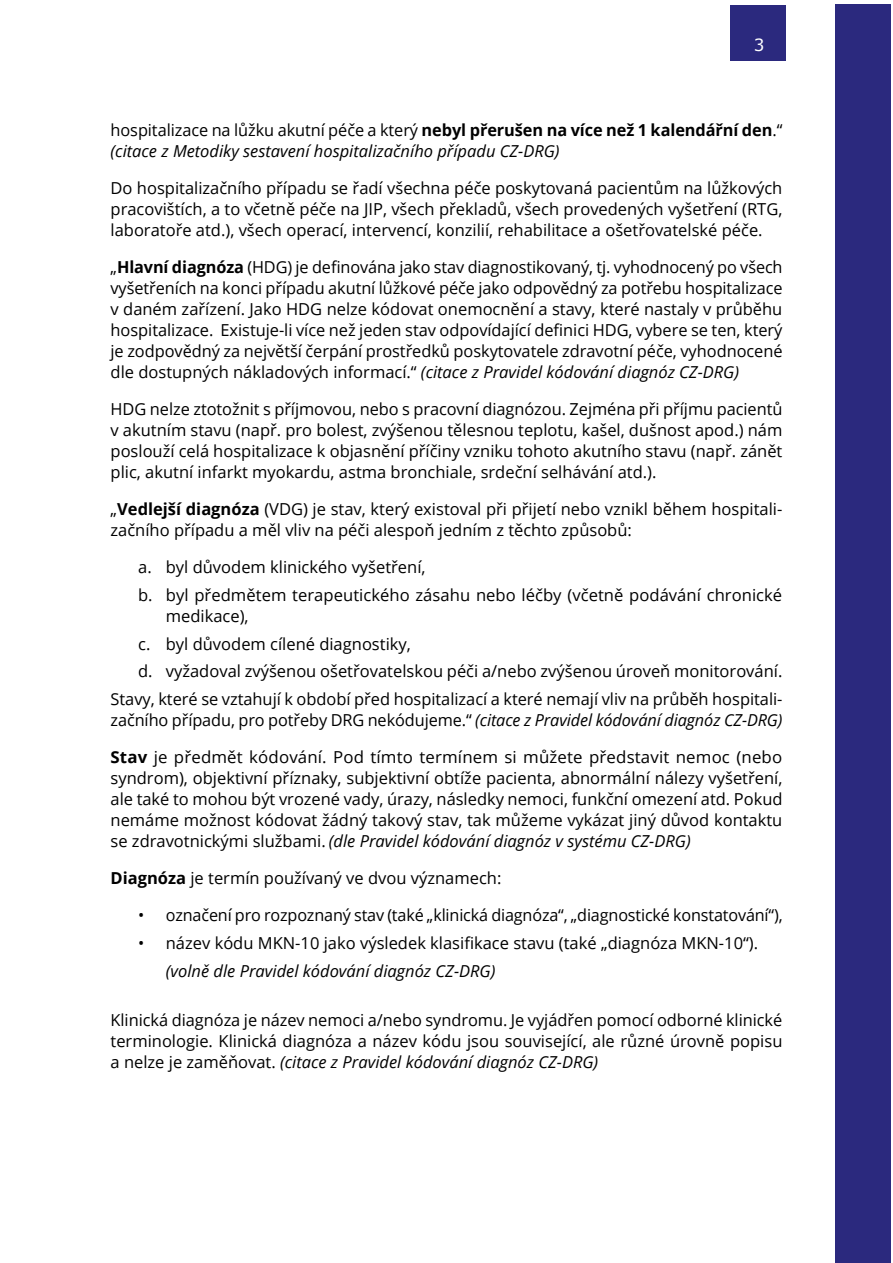
<style>
.page{position:relative;width:893px;height:1263px;background:#fff}
.page>*{position:absolute;margin:0;border:0;box-sizing:border-box;transform-origin:0 0}
.t1{font:16.8px "Verdana";color:#fff}
.TEXT{font:16.5px/21px "Open Sans";color:#000;text-align:justify}
.TEXT-2{font:italic 16.5px/21px "Open Sans";color:#000}
.TEXT___FAKTA{font:italic 16.5px "Open Sans";color:#000}
.s1{font-style:normal}
.s2{font-weight:700;font-style:normal}
.s3{font-weight:700}
.s4{font-style:italic}
</style>
<div class="page">
<div style="left:836px;top:4px;width:55px;height:1259px;background:#2b297e"></div>
<div style="left:731px;top:6px;width:55px;height:55px;background:#2b297e"></div>
<p class="t1" style="left:754px;top:34px;width:12px">3</p>
<p class="TEXT-2" style="left:111px;top:121px;width:673px"><span class="s1">hospitalizace na lůžku akutní péče a který</span> <span class="s2">nebyl přerušen na více než 1 kalendářní den</span><span class="s1">.“ </span>(citace z Metodiky sestavení hospitalizačního případu CZ-DRG)</p>
<p class="TEXT" style="left:111px;top:177px;width:673px">Do hospitalizačního případu se řadí všechna péče poskytovaná pacientům na lůžkových pracovištích, a to včetně péče na JIP, všech překladů, všech provedených vyšetření (RTG, laboratoře atd.), všech operací, intervencí, konzilií, rehabilitace a ošetřovatelské péče.</p>
<p class="TEXT" style="left:111px;top:256px;width:674px">„<span class="s3">Hlavní diagnóza</span> (HDG) je definována jako stav diagnostikovaný, tj. vyhodnocený po všech vyšetřeních na konci případu akutní lůžkové péče jako odpovědný za potřebu hospitalizace v daném zařízení. Jako HDG nelze kódovat onemocnění a stavy, které nastaly v průběhu hospitalizace. Existuje-li více než jeden stav odpovídající definici HDG, vybere se ten, který je zodpovědný za největší čerpání prostředků poskytovatele zdravotní péče, vyhodnocené dle dostupných nákladových informací.“ <span class="s4">(citace z Pravidel kódování diagnóz CZ-DRG)</span></p>
<p class="TEXT" style="left:111px;top:398px;width:673px">HDG nelze ztotožnit s příjmovou, nebo s pracovní diagnózou. Zejména při příjmu pacientů v akutním stavu (např. pro bolest, zvýšenou tělesnou teplotu, kašel, dušnost apod.) nám poslouží celá hospitalizace k objasnění příčiny vzniku tohoto akutního stavu (např. zánět plic, akutní infarkt myokardu, astma bronchiale, srdeční selhávání atd.).</p>
<p class="TEXT" style="left:111px;top:498px;width:673px">„<span class="s3">Vedlejší diagnóza</span> (VDG) je stav, který existoval při přijetí nebo vznikl během hospitali&shy;začního případu a měl vliv na péči alespoň jedním z těchto způsobů:</p>
<p class="TEXT" style="left:138px;top:556px;width:289px">a. byl důvodem klinického vyšetření,</p>
<p class="TEXT" style="left:166px;top:584px;width:618px;text-indent:-28px">b. byl předmětem terapeutického zásahu nebo léčby (včetně podávání chronické medikace),</p>
<p class="TEXT" style="left:138px;top:633px;width:274px">c. byl důvodem cílené diagnostiky,</p>
<p class="TEXT" style="left:138px;top:660px;width:646px">d. vyžadoval zvýšenou ošetřovatelskou péči a/nebo zvýšenou úroveň monitorování.</p>
<p class="TEXT" style="left:111px;top:688px;width:673px">Stavy, které se vztahují k období před hospitalizací a které nemají vliv na průběh hospitali&shy;začního případu, pro potřeby DRG nekódujeme.“ <span class="s4">(citace z Pravidel kódování diagnóz CZ-DRG)</span></p>
<p class="TEXT" style="left:111px;top:746px;width:673px"><span class="s3">Stav</span> je předmět kódování. Pod tímto termínem si můžete představit nemoc (nebo syndrom), objektivní příznaky, subjektivní obtíže pacienta, abnormální nálezy vyšetření, ale také to mohou být vrozené vady, úrazy, následky nemoci, funkční omezení atd. Pokud nemáme možnost kódovat žádný takový stav, tak můžeme vykázat jiný důvod kontaktu se zdravotnickými službami. <span class="s4">(dle Pravidel kódování diagnóz v systému CZ-DRG)</span></p>
<p class="TEXT" style="left:111px;top:867px;width:392px"><span class="s3">Diagnóza</span> je termín používaný ve dvou významech:</p>
<p class="TEXT" style="left:138px;top:904px;width:646px">• označení pro rozpoznaný stav (také „klinická diagnóza“, „diagnostické konstatování“),</p>
<p class="TEXT" style="left:138px;top:932px;width:621px">• název kódu MKN-10 jako výsledek klasifikace stavu (také „diagnóza MKN-10“).</p>
<p class="TEXT___FAKTA" style="left:166px;top:960px;width:331px">(volně dle Pravidel kódování diagnóz CZ-DRG)</p>
<p class="TEXT" style="left:111px;top:1009px;width:673px">Klinická diagnóza je název nemoci a/nebo syndromu. Je vyjádřen pomocí odborné klinické terminologie. Klinická diagnóza a název kódu jsou související, ale různé úrovně popisu a nelze je zaměňovat. <span class="s4">(citace z Pravidel kódování diagnóz CZ-DRG)</span></p>
</div>
